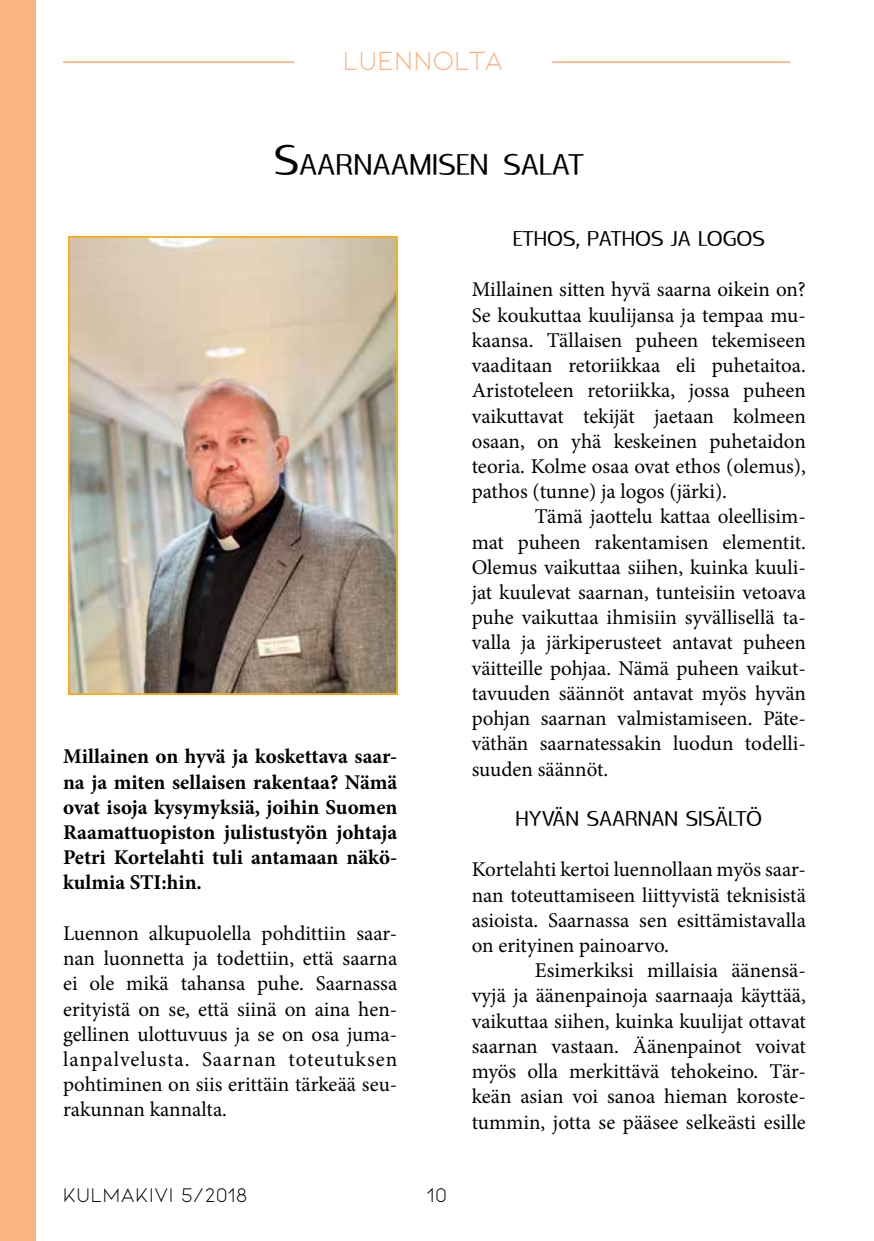
<style>
.page{position:relative;width:874px;height:1241px;background:#fff}
.page>*{position:absolute;margin:0;border:0;box-sizing:border-box;transform-origin:0 0}
.t1{font:29.4px "Rabelo";color:#000}
.t2{font:28px "Kiona";letter-spacing:-.005em;color:#fab381}
.t3{font:21px/25.2px "Minion Pro";color:#000;text-align:justify}
.t4{font:700 21px/25.2px "Minion Pro";color:#000;text-align:justify}
.t5{font:21px "Rabelo";color:#000}
.t6{font:21px "Kiona";color:#000}
.s1{font-size:42px}
</style>
<div class="page">
<div style="left:0;top:0;width:35px;height:1240px;background:#fab381"></div>
<hr style="left:63px;top:61px;width:231px;height:2px;background:#fab381">
<hr style="left:552px;top:61px;width:237px;height:2px;background:#fab381">
<img style="left:71px;top:239px;width:324px;height:452px">
<div style="left:68px;top:236px;width:330px;height:458px;border:2px solid #fbab18"></div>
<h2 class="t2" style="left:343px;top:45px;width:162px">LUENNOLTA</h2>
<h1 class="t1" style="left:274px;top:147px;width:311px"><span class="s1">S</span>AARNAAMISEN SALAT</h1>
<p class="t4" style="left:63px;top:743px;width:335px">Millainen on hyvä ja koskettava saar&shy;na ja miten sellaisen rakentaa? Nämä ovat isoja kysymyksiä, joihin Suomen Raamattuopiston julistustyön johtaja Petri Kortelahti tuli antamaan näkö&shy;kulmia STI:hin.</p>
<p class="t3" style="left:63px;top:920px;width:335px">Luennon alkupuolella pohdittiin saar&shy;nan luonnetta ja todettiin, että saarna ei ole mikä tahansa puhe. Saarnassa erityistä on se, että siinä on aina hen&shy;gellinen ulottuvuus ja se on osa juma&shy;lanpalvelusta. Saarnan toteutuksen pohtiminen on siis erittäin tärkeää seu&shy;rakunnan kannalta.</p>
<p class="t6" style="left:63px;top:1183px;width:186px">KULMAKIVI 5/2018</p>
<p class="t6" style="left:426px;top:1183px;width:22px">10</p>
<p class="t5" style="left:512px;top:226px;width:253px">ETHOS, PATHOS JA LOGOS</p>
<p class="t3" style="left:471px;top:277px;width:335px">Millainen sitten hyvä saarna oikein on?<br>Se koukuttaa kuulijansa ja tempaa mu&shy;kaansa. Tällaisen puheen tekemiseen vaaditaan retoriikkaa eli puhetaitoa.<br>Aristoteleen retoriikka, jossa puheen vaikuttavat tekijät jaetaan kolmeen osaan, on yhä keskeinen puhetaidon teoria. Kolme osaa ovat ethos (olemus), pathos (tunne) ja logos (järki).</p>
<p class="t3" style="left:471px;top:504px;width:335px;text-indent:63px">Tämä jaottelu kattaa oleellisim&shy;mat puheen rakentamisen elementit.<br>Olemus vaikuttaa siihen, kuinka kuuli&shy;jat kuulevat saarnan, tunteisiin vetoava puhe vaikuttaa ihmisiin syvällisellä ta&shy;valla ja järkiperusteet antavat puheen väitteille pohjaa. Nämä puheen vaikut&shy;tavuuden säännöt antavat myös hyvän pohjan saarnan valmistamiseen. Päte&shy;väthän saarnatessakin luodun todelli&shy;suuden säännöt.</p>
<p class="t5" style="left:515px;top:806px;width:248px">HYVÄN SAARNAN SISÄLTÖ</p>
<p class="t3" style="left:471px;top:857px;width:335px">Kortelahti kertoi luennollaan myös saar&shy;nan toteuttamiseen liittyvistä teknisistä asioista. Saarnassa sen esittämistavalla on erityinen painoarvo.</p>
<p class="t3" style="left:471px;top:957px;width:335px;text-indent:63px">Esimerkiksi millaisia äänensä&shy;vyjä ja äänenpainoja saarnaaja käyttää, vaikuttaa siihen, kuinka kuulijat ottavat saarnan vastaan. Äänenpainot voivat myös olla merkittävä tehokeino. Tär&shy;keän asian voi sanoa hieman koroste&shy;tummin, jotta se pääsee selkeästi esille</p>
</div>
